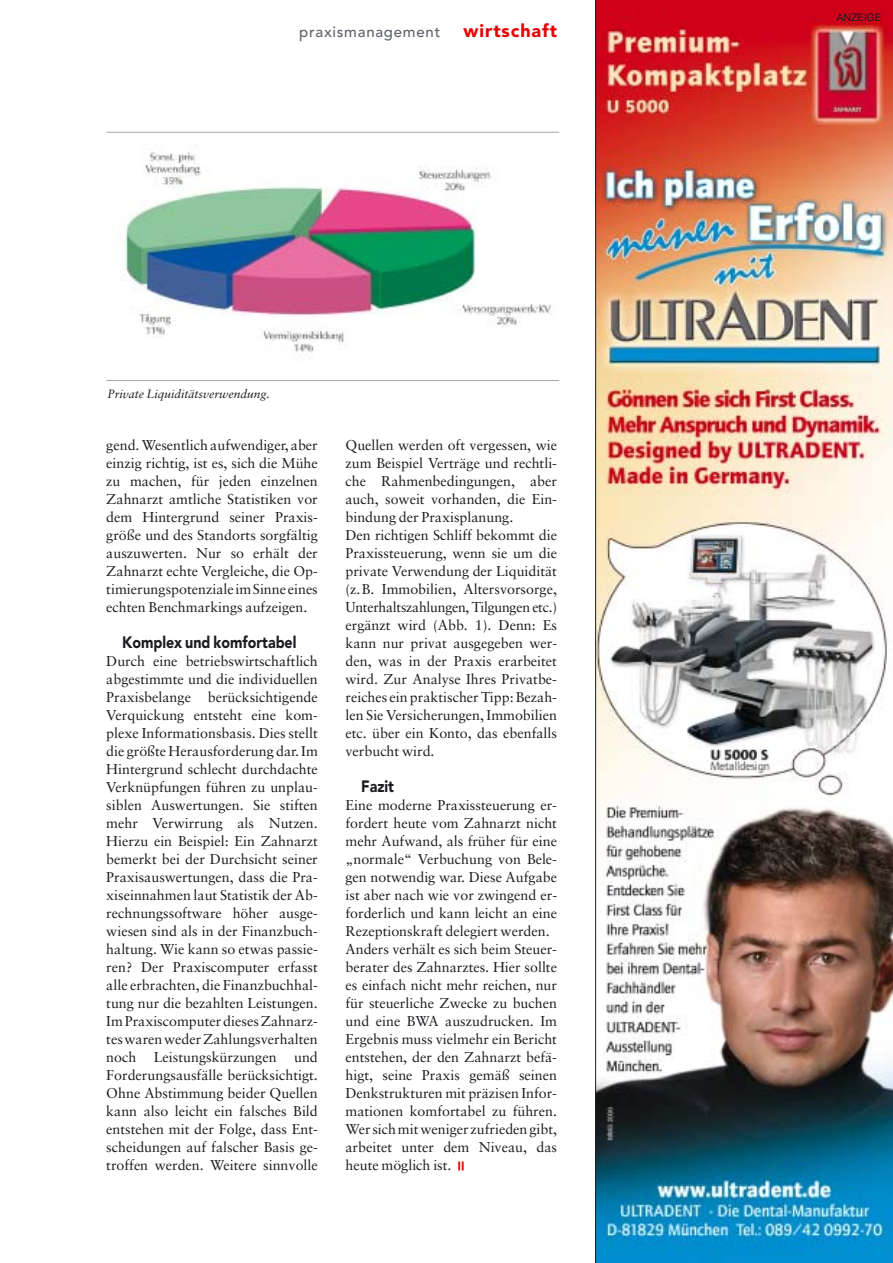
<style>
.page{position:relative;width:893px;height:1263px;background:#fff}
.page>*{position:absolute;margin:0;border:0;box-sizing:border-box;transform-origin:0 0}
.t1{font:900 18px "Avenir";letter-spacing:.05em;color:#e60004}
.t2{font:900 16.35px "Avenir";color:#1b1c20;scale:.87 1}
.t3{font:500 15px "Avenir";letter-spacing:.05em;color:#5f636a}
.t4{font:14.25px/18px "Sabon";color:#1b1c20;text-align:justify}
.t5{font:italic 12px "Sabon";color:#1b1c20}
.t6{font:10.5px "Helvetica Neue";color:#1b1c20}
</style>
<div class="page">
<img style="left:596px;top:0;width:297px;height:1263px">
<hr style="left:595px;top:0;width:1px;height:1263px;background:#1b1c20">
<img style="left:124px;top:146px;width:431px;height:207px">
<hr style="left:106px;top:132px;width:453px;height:1px;background:#a2a7ad">
<hr style="left:106px;top:380px;width:453px;height:1px;background:#a2a7ad">
<p class="t3" style="left:299px;top:26px;width:142px">praxismanagement</p>
<p class="t1" style="left:464px;top:24px;width:95px">wirtschaft</p>
<p class="t5" style="left:108px;top:389px;width:164px">Private Liquiditätsverwendung.</p>
<p class="t4" style="left:106px;top:437px;width:213px">gend. Wesentlich aufwendiger, aber einzig richtig, ist es, sich die Mühe zu machen, für jeden einzelnen Zahnarzt amtliche Statistiken vor dem Hintergrund seiner Praxis&shy;größe und des Standorts sorgfältig auszuwerten. Nur so erhält der Zahnarzt echte Vergleiche, die Op&shy;timierungspotenziale im Sinne eines echten Benchmarkings aufzeigen.</p>
<p class="t2" style="left:122px;top:636px;width:202px">Komplex und komfortabel</p>
<p class="t4" style="left:106px;top:653px;width:213px">Durch eine betriebswirtschaftlich abgestimmte und die individuellen Praxisbelange berücksichtigende Verquickung entsteht eine kom&shy;plexe Informationsbasis. Dies stellt die größte Herausforderung dar. Im Hintergrund schlecht durchdachte Verknüpfungen führen zu unplau&shy;siblen Auswertungen. Sie stiften mehr Verwirrung als Nutzen.<br>Hierzu ein Beispiel: Ein Zahnarzt bemerkt bei der Durchsicht seiner Praxisauswertungen, dass die Pra&shy;xiseinnahmen laut Statistik der Ab&shy;rechnungssoftware höher ausge&shy;wiesen sind als in der Finanzbuch&shy;haltung. Wie kann so etwas passie&shy;ren? Der Praxiscomputer erfasst alle erbrachten, die Finanzbuchhal&shy;tung nur die bezahlten Leistungen.<br>Im Praxiscomputer dieses Zahnarz&shy;tes waren weder Zahlungsverhalten noch Leistungskürzungen und Forderungsausfälle berücksichtigt.<br>Ohne Abstimmung beider Quellen kann also leicht ein falsches Bild entstehen mit der Folge, dass Ent&shy;scheidungen auf falscher Basis ge&shy;troffen werden. Weitere sinnvolle</p>
<p class="t4" style="left:345px;top:437px;width:213px;text-align:left">Quellen werden oft vergessen, wie zum Beispiel Verträge und rechtli&shy;che Rahmenbedingungen, aber auch, soweit vorhanden, die Ein&shy;bindung der Praxisplanung.<br>Den richtigen Schliff bekommt die<br>Praxissteuerung, wenn sie um die private Verwendung der Liquidität (z.B. Immobilien, Altersvorsorge,<br>Unterhaltszahlungen, Tilgungen etc.) ergänzt wird (Abb. 1). Denn: Es kann nur privat ausgegeben wer&shy;den, was in der Praxis erarbeitet wird. Zur Analyse Ihres Privatbe&shy;reiches ein praktischer Tipp: Bezah&shy;len Sie Versicherungen, Immobilien etc. über ein Konto, das ebenfalls verbucht wird.</p>
<p class="t2" style="left:361px;top:780px;width:39px">Fazit</p>
<p class="t4" style="left:345px;top:797px;width:213px;text-align:left">Eine moderne Praxissteuerung er&shy;fordert heute vom Zahnarzt nicht mehr Aufwand, als früher für eine „normale“ Verbuchung von Bele&shy;gen notwendig war. Diese Aufgabe ist aber nach wie vor zwingend er&shy;forderlich und kann leicht an eine Rezeptionskraft delegiert werden.<br>Anders verhält es sich beim Steuer&shy;berater des Zahnarztes. Hier sollte es einfach nicht mehr reichen, nur für steuerliche Zwecke zu buchen und eine BWA auszudrucken. Im Ergebnis muss vielmehr ein Bericht entstehen, der den Zahnarzt befä&shy;higt, seine Praxis gemäß seinen Denkstrukturen mit präzisen Infor&shy;mationen komfortabel zu führen.<br>Wer sich mit weniger zufrieden gibt, arbeitet unter dem Niveau, das heute möglich ist.</p>
<p class="t6" style="left:837px;top:14px;width:46px">ANZEIGE</p>
</div>
